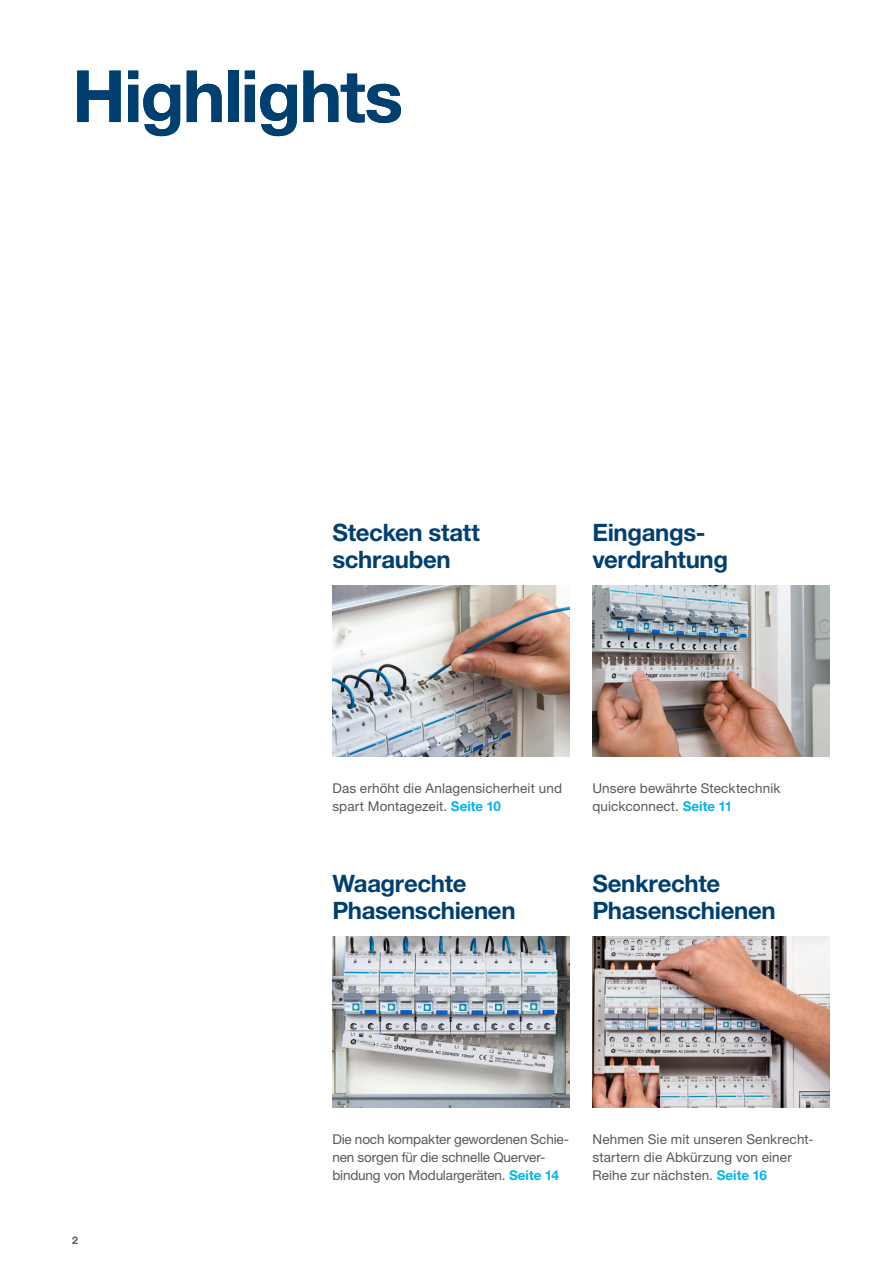
<style>
.page{position:relative;width:893px;height:1263px;background:#fff}
.page>*{position:absolute;margin:0;border:0;box-sizing:border-box;transform-origin:0 0}
.hager_Headline_48pt{font:700 72px "Helvetica Neue LTW1 G";letter-spacing:-.025em;color:#004071}
.hager_Headline_16pt{font:700 24px/27px "Helvetica Neue LTW1 G";letter-spacing:-.015em;color:#004071}
.hager_Copy_text_9pt{font:13.5px/18px "Helvetica Neue LTW1 G";letter-spacing:.01em;color:#57585a}
.hager_Copy_text_9pt-2{font:13.5px/18px "Helvetica Neue LTW1 G";letter-spacing:-.01em;color:#57585a}
.t1{font:700 10.5px "Helvetica Neue LTW1 G";color:#57585a}
.s1{font-weight:700;color:#00b6f0}
</style>
<div class="page">
<img style="left:592px;top:937px;width:237px;height:171px">
<img style="left:332px;top:937px;width:237px;height:171px">
<img style="left:592px;top:586px;width:237px;height:171px">
<img style="left:332px;top:586px;width:237px;height:171px">
<p class="hager_Headline_48pt" style="left:72px;top:52px;width:332px">Highlights</p>
<p class="hager_Headline_16pt" style="left:332px;top:518px;width:149px">Stecken statt schrauben</p>
<p class="hager_Headline_16pt" style="left:592px;top:518px;width:137px">Eingangs&shy;verdrahtung</p>
<p class="hager_Copy_text_9pt" style="left:332px;top:779px;width:231px">Das erhöht die Anlagensicherheit und spart Montagezeit. <span class="s1">Seite 10</span></p>
<p class="hager_Headline_16pt" style="left:332px;top:869px;width:136px">Waagrechte</p>
<p class="hager_Headline_16pt" style="left:332px;top:896px;width:185px">Phasenschienen</p>
<p class="hager_Copy_text_9pt" style="left:592px;top:779px;width:189px">Unsere bewährte Stecktechnik quickconnect. <span class="s1">Seite 11</span></p>
<p class="hager_Headline_16pt" style="left:592px;top:869px;width:185px">Senkrechte<br>Phasenschienen</p>
<p class="t1" style="left:72px;top:1233px;width:7px">2</p>
<p class="hager_Copy_text_9pt-2" style="left:332px;top:1130px;width:238px">Die noch kompakter gewordenen Schie&shy;nen sorgen für die schnelle Querver&shy;bindung von Modulargeräten. <span class="s1">Seite 14</span></p>
<p class="hager_Copy_text_9pt" style="left:592px;top:1130px;width:223px">Nehmen Sie mit unseren Senkrecht&shy;startern die Abkürzung von einer<br>Reihe zur nächsten. <span class="s1">Seite 16</span></p>
</div>
